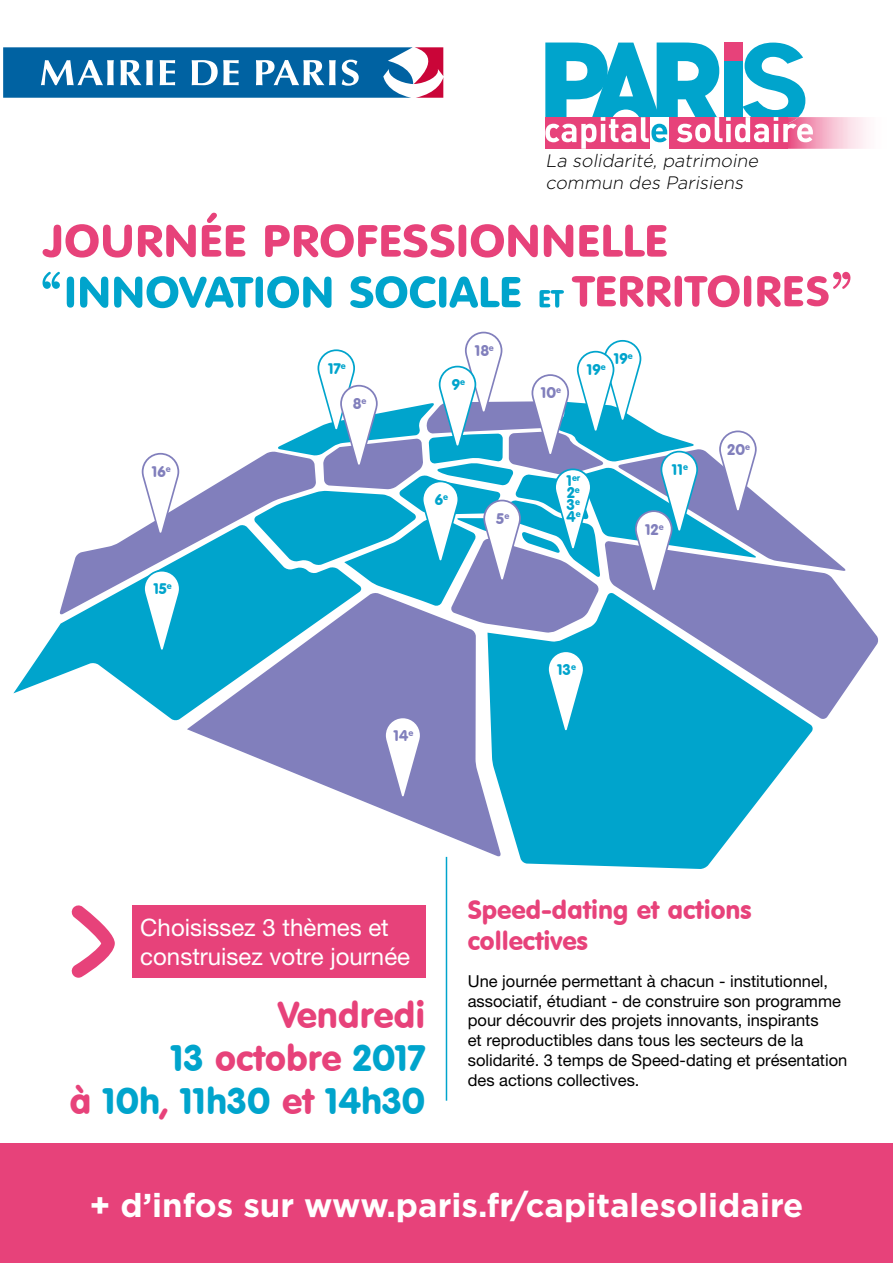
<style>
.page{position:relative;width:893px;height:1263px;background:#fff}
.page>*{position:absolute;margin:0;border:0;box-sizing:border-box;transform-origin:0 0}
.t1{font:36px/43.2px "VAG Rounded BT";color:#e7427a;text-align:right}
.t2{font:700 33px "Gotham";color:#fff}
.t3{font:25.5px/30.6px "VAG Rounded BT";color:#e7427a}
.t4{font:24px/28.8px "Helvetica Neue LT Pro";color:#fff}
.t5{font:italic 300 18px/21.6px "Gotham";color:#000}
.t6{font:16.5px/19.8px "Helvetica Neue LT Pro";color:#000}
.t7{font:15px/12px "VAG Rounded BT";color:#00a4cc;text-align:justify}
.t8{font:15px "VAG Rounded BT";color:#817fbc}
.t9{font:8.7px "VAG Rounded BT";color:#00a4cc}
.s1{font-size:15px}
.s2{color:#00a4cc}
</style>
<div class="page">
<svg style="left:3px;top:47px;width:441px;height:51px"></svg>
<svg style="left:545px;top:43px;width:268px;height:106px"></svg>
<div style="left:0;top:1144px;width:893px;height:119px;background:#e7427a"></div>
<hr style="left:446px;top:857px;width:1px;height:244px;background:#00a4cc">
<svg style="left:43px;top:224px;width:89px;height:34px"></svg>
<svg style="left:138px;top:225px;width:58px;height:32px"></svg>
<svg style="left:202px;top:213px;width:43px;height:44px"></svg>
<svg style="left:265px;top:224px;width:273px;height:34px"></svg>
<svg style="left:544px;top:225px;width:29px;height:32px"></svg>
<svg style="left:579px;top:225px;width:88px;height:32px"></svg>
<svg style="left:67px;top:277px;width:7px;height:31px"></svg>
<svg style="left:80px;top:277px;width:28px;height:31px"></svg>
<svg style="left:114px;top:276px;width:218px;height:32px"></svg>
<svg style="left:350px;top:276px;width:171px;height:32px"></svg>
<svg style="left:539px;top:290px;width:25px;height:18px"></svg>
<svg style="left:572px;top:275px;width:179px;height:32px"></svg>
<svg style="left:757px;top:272px;width:94px;height:35px"></svg>
<svg style="left:42px;top:272px;width:18px;height:17px"></svg>
<div style="left:132px;top:905px;width:293px;height:73px;background:#e7427a"></div>
<svg style="left:71px;top:905px;width:44px;height:73px"></svg>
<svg style="left:846px;top:596px;width:32px;height:93px;fill:#817fbc"></svg>
<svg style="left:504px;top:802px;width:253px;height:67px;fill:#00a4cc"></svg>
<svg style="left:365px;top:802px;width:136px;height:55px"></svg>
<svg style="left:13px;top:626px;width:46px;height:68px"></svg>
<svg style="left:59px;top:332px;width:787px;height:470px"></svg>
<p class="t8" style="left:152px;top:462px;width:20px">16<sup>e</sup></p>
<p class="t7" style="left:154px;top:582px;width:19px">15<sup>e</sup></p>
<p class="t5" style="left:545px;top:150px;width:218px">La solidarité, patrimoine commun des Parisiens</p>
<p class="t7" style="left:328px;top:362px;width:19px">17<sup>e</sup></p>
<p class="t8" style="left:353px;top:394px;width:15px">8<sup>e</sup></p>
<p class="t7" style="left:452px;top:378px;width:15px">9<sup>e</sup></p>
<p class="t8" style="left:475px;top:341px;width:20px">18<sup>e</sup></p>
<p class="t7" style="left:435px;top:493px;width:15px">6<sup>e</sup></p>
<p class="t8" style="left:497px;top:509px;width:14px">5<sup>e</sup></p>
<p class="t8" style="left:541px;top:384px;width:21px">10<sup>e</sup></p>
<p class="t7" style="left:587px;top:363px;width:20px">19<sup>e</sup></p>
<p class="t7" style="left:614px;top:352px;width:20px">19<sup>e</sup></p>
<p class="t9" style="left:567px;top:472px;width:15px"><span class="s1">1</span>er</p>
<p class="t7" style="left:566px;top:486px;width:16px">2<sup>e </sup>3<sup>e </sup>4<sup>e</sup></p>
<p class="t7" style="left:672px;top:463px;width:17px">11<sup>e</sup></p>
<p class="t8" style="left:646px;top:520px;width:20px">12<sup>e</sup></p>
<p class="t8" style="left:727px;top:440px;width:24px">20<sup>e</sup></p>
<p class="t8" style="left:394px;top:726px;width:21px">14<sup>e</sup></p>
<p class="t7" style="left:557px;top:663px;width:20px">13<sup>e</sup></p>
<h3 class="t4" style="left:140px;top:912px;width:271px">Choisissez 3 thèmes et construisez votre journée</h3>
<h1 class="t1" style="left:70px;top:992px;width:357px">Vendredi<br><span class="s2">13</span> octobre <span class="s2">2017<br></span>à <span class="s2">10h</span>, <span class="s2">11h30</span> et <span class="s2">14h30</span></h1>
<h3 class="t3" style="left:468px;top:894px;width:285px">Speed-dating et actions collectives</h3>
<p class="t6" style="left:468px;top:971px;width:381px">Une journée permettant à chacun - institutionnel, associatif, étudiant - de construire son programme pour découvrir des projets innovants, inspirants<br>et reproductibles dans tous les secteurs de la solidarité. 3 temps de Speed-dating et présentation des actions collectives.</p>
<h2 class="t2" style="left:89px;top:1183px;width:716px">+ d’infos sur www.paris.fr/capitalesolidaire</h2>
</div>
